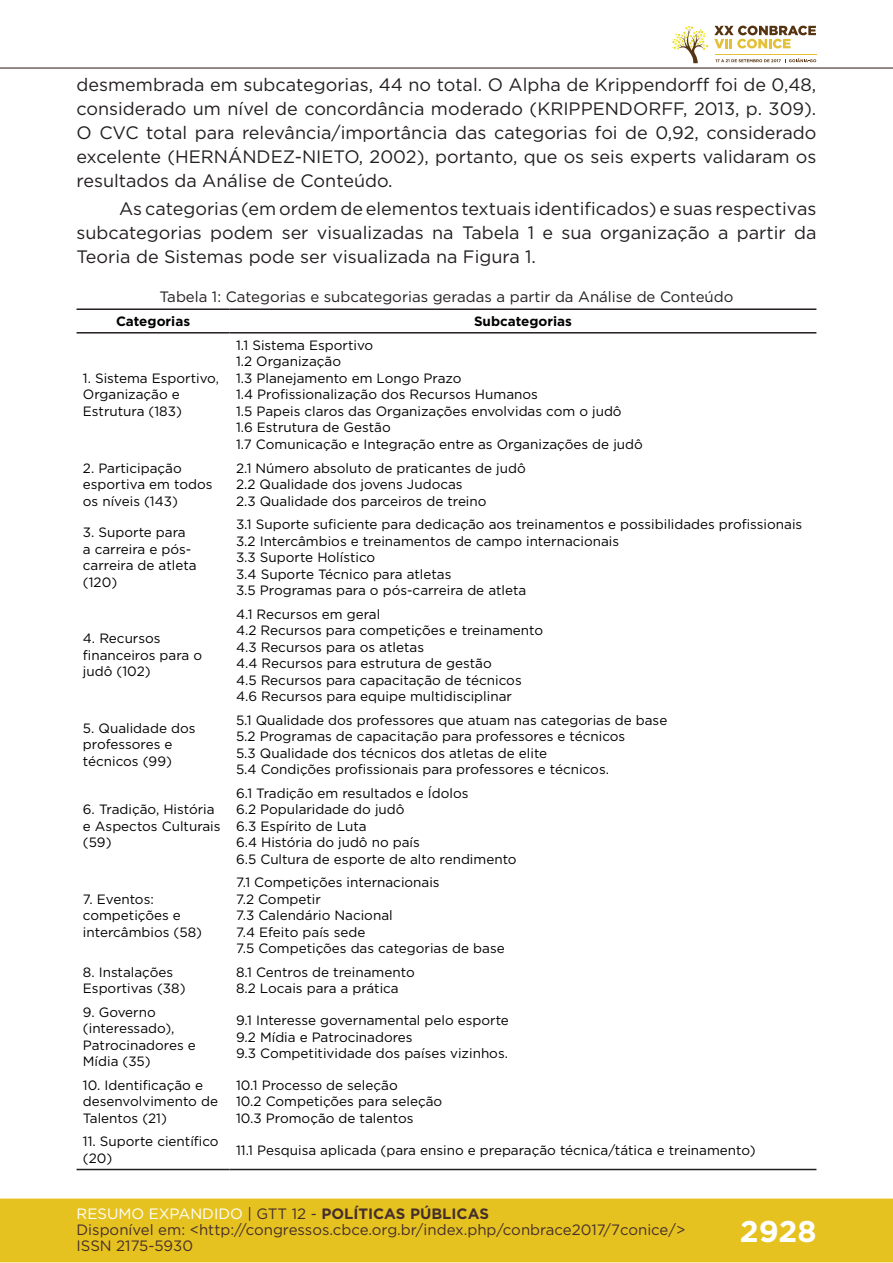
<style>
.page{position:relative;width:893px;height:1263px;background:#fff}
.page>*{position:absolute;margin:0;border:0;box-sizing:border-box;transform-origin:0 0}
.t1{font:700 30px "Gotham";color:#fff}
.t2{font:18px/24px "Gotham";color:#231f20;text-align:justify}
.t3{font:15px/16px "Gotham";color:#462f2a}
.t4{font:15px "Gotham";color:#231f20}
.t5{font:13.5px/16.5px "Gotham";color:#000001}
.t6{font:700 13.5px "Gotham";color:#000001}
.s1{color:#fff}
.s2{color:#442f2a}
.s3{font-weight:700;color:#442f2a}
</style>
<div class="page">
<div style="left:0;top:1198px;width:893px;height:64px;background:#e6c221;border:2px solid #e6c221"></div>
<hr style="left:0;top:67px;width:893px;height:2px;background:#442f2a">
<svg style="left:672px;top:26px;width:144px;height:37px"></svg>
<hr style="left:77px;top:308px;width:153px;height:2px;background:#231f20">
<hr style="left:230px;top:308px;width:586px;height:2px;background:#231f20">
<hr style="left:77px;top:332px;width:153px;height:2px;background:#231f20">
<hr style="left:230px;top:332px;width:586px;height:2px;background:#231f20">
<hr style="left:77px;top:1169px;width:153px;height:1px;background:#231f20">
<hr style="left:230px;top:1169px;width:586px;height:1px;background:#231f20">
<p class="t2" style="left:77px;top:72px;width:741px">desmembrada em subcategorias, 44 no total. O Alpha de Krippendorff foi de 0,48, considerado um nível de concordância moderado (KRIPPENDORFF, 2013, p. 309).<br>O CVC total para relevância/importância das categorias foi de 0,92, considerado excelente (HERNÁNDEZ-NIETO, 2002), portanto, que os seis experts validaram os resultados da Análise de Conteúdo.</p>
<h2 class="t2" style="left:77px;top:196px;width:741px;text-indent:43px">As categorias (em ordem de elementos textuais identificados) e suas respectivas subcategorias podem ser visualizadas na Tabela 1 e sua organização a partir da Teoria de Sistemas pode ser visualizada na Figura 1.</h2>
<p class="t4" style="left:159px;top:288px;width:575px">Tabela 1: Categorias e subcategorias geradas a partir da Análise de Conteúdo</p>
<p class="t6" style="left:116px;top:313px;width:76px">Categorias</p>
<p class="t6" style="left:474px;top:313px;width:100px">Subcategorias</p>
<p class="t5" style="left:83px;top:370px;width:138px">1. Sistema Esportivo,<br>Organização e<br>Estrutura (183)</p>
<p class="t5" style="left:236px;top:337px;width:408px">1.1 Sistema Esportivo<br>1.2 Organização<br>1.3 Planejamento em Longo Prazo<br>1.4 Profissionalização dos Recursos Humanos<br>1.5 Papeis claros das Organizações envolvidas com o judô<br>1.6 Estrutura de Gestão<br>1.7 Comunicação e Integração entre as Organizações de judô</p>
<p class="t5" style="left:83px;top:459px;width:131px">2. Participação esportiva em todos os níveis (143)</p>
<p class="t5" style="left:236px;top:459px;width:291px">2.1 Número absoluto de praticantes de judô<br>2.2 Qualidade dos jovens Judocas<br>2.3 Qualidade dos parceiros de treino</p>
<p class="t5" style="left:83px;top:524px;width:115px">3. Suporte para a carreira e pós&shy;carreira de atleta (120)</p>
<p class="t5" style="left:236px;top:516px;width:568px">3.1 Suporte suficiente para dedicação aos treinamentos e possibilidades profissionais 3.2 Intercâmbios e treinamentos de campo internacionais<br>3.3 Suporte Holístico<br>3.4 Suporte Técnico para atletas<br>3.5 Programas para o pós-carreira de atleta</p>
<p class="t5" style="left:83px;top:630px;width:121px">4. Recursos financeiros para o judô (102)</p>
<p class="t5" style="left:236px;top:605px;width:309px">4.1 Recursos em geral<br>4.2 Recursos para competições e treinamento 4.3 Recursos para os atletas<br>4.4 Recursos para estrutura de gestão<br>4.5 Recursos para capacitação de técnicos 4.6 Recursos para equipe multidisciplinar</p>
<p class="t5" style="left:83px;top:720px;width:114px">5. Qualidade dos professores e técnicos (99)</p>
<p class="t5" style="left:236px;top:711px;width:433px">5.1 Qualidade dos professores que atuam nas categorias de base 5.2 Programas de capacitação para professores e técnicos<br>5.3 Qualidade dos técnicos dos atletas de elite<br>5.4 Condições profissionais para professores e técnicos.</p>
<p class="t5" style="left:83px;top:801px;width:139px">6. Tradição, História e Aspectos Culturais (59)</p>
<p class="t5" style="left:236px;top:784px;width:282px">6.1 Tradição em resultados e Ídolos<br>6.2 Popularidade do judô<br>6.3 Espírito de Luta<br>6.4 História do judô no país<br>6.5 Cultura de esporte de alto rendimento</p>
<p class="t5" style="left:83px;top:890px;width:121px">7. Eventos: competições e intercâmbios (58)</p>
<p class="t5" style="left:236px;top:874px;width:270px">7.1 Competições internacionais<br>7.2 Competir<br>7.3 Calendário Nacional<br>7.4 Efeito país sede<br>7.5 Competições das categorias de base</p>
<p class="t5" style="left:83px;top:963px;width:104px">8. Instalações<br>Esportivas (38)</p>
<p class="t5" style="left:236px;top:963px;width:180px">8.1 Centros de treinamento<br>8.2 Locais para a prática</p>
<p class="t5" style="left:83px;top:1003px;width:114px">9. Governo (interessado),<br>Patrocinadores e<br>Mídia (35)</p>
<p class="t5" style="left:236px;top:1012px;width:274px">9.1 Interesse governamental pelo esporte<br>9.2 Mídia e Patrocinadores<br>9.3 Competitividade dos países vizinhos.</p>
<p class="t5" style="left:83px;top:1076px;width:137px">10. Identificação e desenvolvimento de<br>Talentos (21)</p>
<p class="t5" style="left:236px;top:1076px;width:208px">10.1 Processo de seleção<br>10.2 Competições para seleção<br>10.3 Promoção de talentos</p>
<p class="t5" style="left:83px;top:1133px;width:137px">11. Suporte científico (20)</p>
<p class="t5" style="left:236px;top:1141px;width:521px">11.1 Pesquisa aplicada (para ensino e preparação técnica/tática e treinamento)</p>
<p class="t3" style="left:77px;top:1205px;width:610px"><span class="s1">RESUMO EXPANDIDO</span> <span class="s2">| GTT 12 -</span> <span class="s3">POLÍTICAS PÚBLICAS<br></span>Disponível em: &lt;http://congressos.cbce.org.br/index.php/conbrace2017/7conice/&gt;<br>ISSN 2175-5930</p>
<h1 class="t1" style="left:740px;top:1212px;width:78px">2928</h1>
</div>
